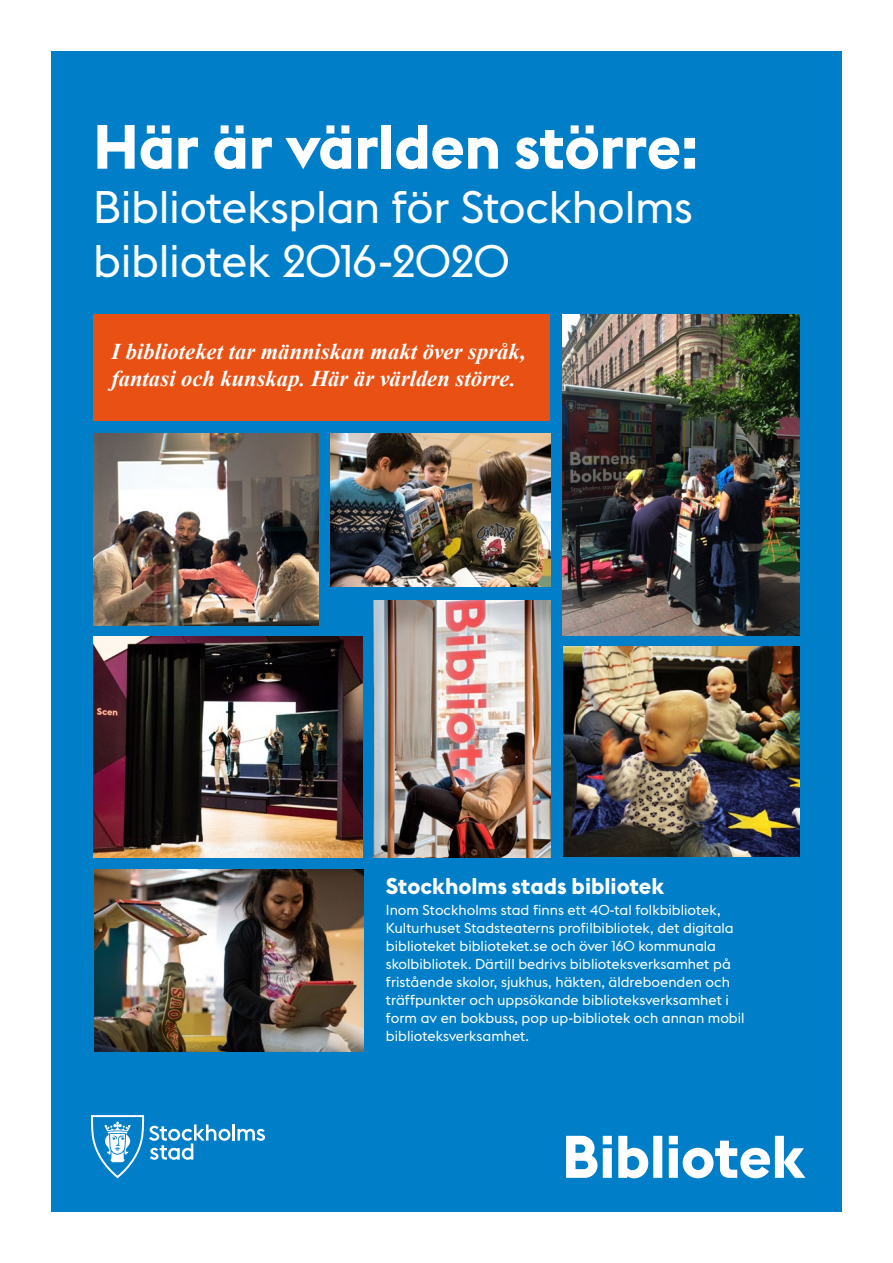
<style>
.page{position:relative;width:893px;height:1263px;background:#fff}
.page>*{position:absolute;margin:0;border:0;box-sizing:border-box;transform-origin:0 0}
.t1{font:700 61.5px "Stockholm Type";letter-spacing:-.005em;color:#fff}
.t2{font:45px/54px "Stockholm Type";letter-spacing:-.01em;color:#fff}
.t3{font:italic 700 22.5px/27px "Times New Roman";letter-spacing:.005em;color:#fff}
.t4{font:700 22.5px "Stockholm Type";color:#fff}
.t5{font:14.25px/18px "Stockholm Type";color:#fff}
</style>
<div class="page">
<div style="left:52px;top:51px;width:790px;height:1161px;background:#007fc8"></div>
<svg style="left:566px;top:1136px;width:239px;height:42px"></svg>
<hr style="left:232px;top:1124px;width:3px;height:16px;background:#fff">
<svg style="left:238px;top:1129px;width:27px;height:12px"></svg>
<svg style="left:91px;top:1115px;width:139px;height:63px"></svg>
<img style="left:93px;top:637px;width:270px;height:221px">
<img style="left:562px;top:315px;width:237px;height:320px">
<img style="left:330px;top:434px;width:220px;height:152px">
<div style="left:94px;top:315px;width:456px;height:106px;background:#e95114"></div>
<img style="left:94px;top:434px;width:225px;height:192px">
<img style="left:563px;top:646px;width:236px;height:211px">
<img style="left:374px;top:601px;width:176px;height:257px">
<img style="left:94px;top:870px;width:270px;height:182px">
<h1 class="t1" style="left:93px;top:103px;width:607px">Här är världen större:</h1>
<h2 class="t2" style="left:93px;top:177px;width:601px">Biblioteksplan för Stockholms bibliotek 2016-2020</h2>
<h3 class="t3" style="left:111px;top:338px;width:416px">I biblioteket tar människan makt över språk, fantasi och kunskap. Här är världen större.</h3>
<h3 class="t4" style="left:386px;top:870px;width:280px">Stockholms stads bibliotek</h3>
<p class="t5" style="left:386px;top:900px;width:360px">Inom Stockholms stad finns ett 40-tal folkbibliotek, Kulturhuset Stadsteaterns profilbibliotek, det digitala biblioteket biblioteket.se och över 160 kommunala skolbibliotek. Därtill bedrivs biblioteksverksamhet på fristående skolor, sjukhus, häkten, äldreboenden och träffpunkter och uppsökande biblioteksverksamhet i form av en bokbuss, pop up-bibliotek och annan mobil biblioteksverksamhet.</p>
</div>
